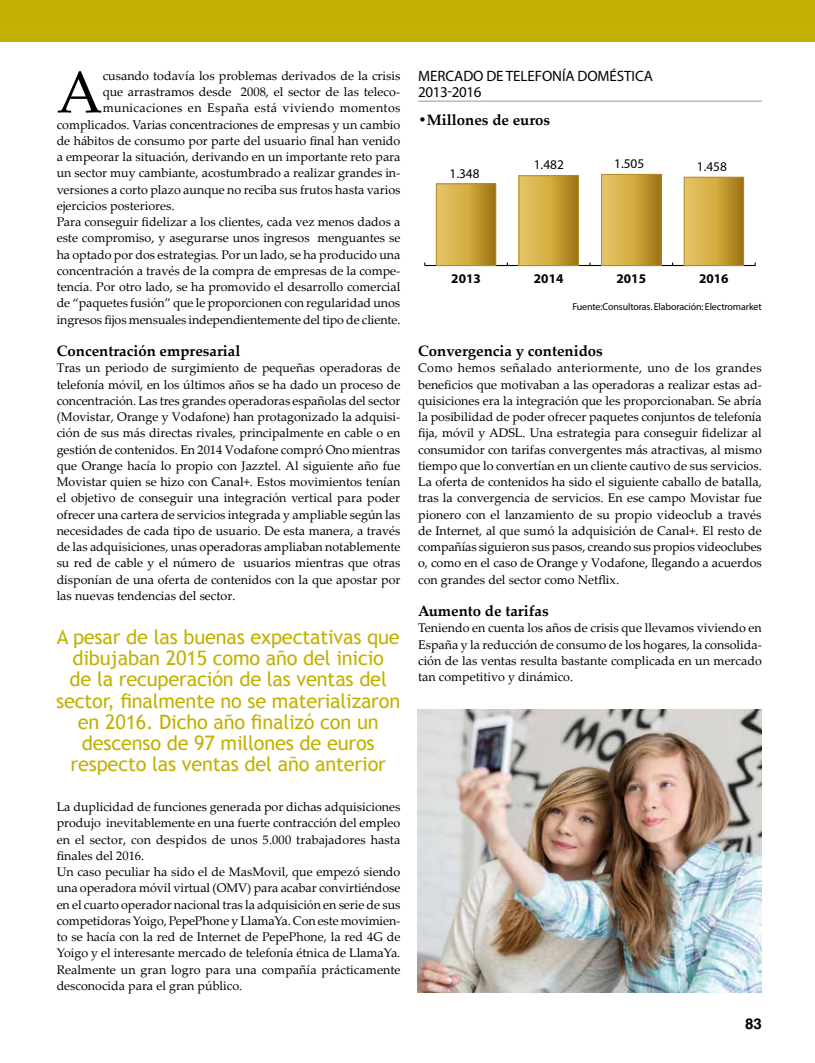
<style>
.page{position:relative;width:815px;height:1063px;background:#fff}
.page>*{position:absolute;margin:0;border:0;box-sizing:border-box;transform-origin:0 0}
.t1{font:59.12px "Palatino Linotype";color:#000}
.t2{font:20px/21.2px "Trebuchet MS";letter-spacing:-.01em;color:#c2b100;text-align:center}
.t3{font:700 15px "Palatino Linotype";color:#000}
.t4{font:15px/16.2px "Myriad Pro";letter-spacing:-.005em;color:#000}
.t5{font:700 15px "Helvetica";color:#000}
.t6{font:13.25px "Myriad Pro";color:#000}
.t7{font:700 13.25px "Myriad Pro";color:#000}
.t8{font:12.5px/16.2px "Palatino Linotype";color:#000;text-align:justify}
.t9{font:12.5px "Palatino Linotype";letter-spacing:.03em;color:#000}
.t10{font:10px "Myriad Pro";letter-spacing:-.01em;color:#000}
.s1{font-family:"Square 721 BT"}
</style>
<div class="page">
<div style="left:0;top:0;width:815px;height:41px;background:#c2b100"></div>
<hr style="left:418px;top:101px;width:344px;height:1px;background:#acacac">
<hr style="left:425px;top:265px;width:330px;height:1px;background:#000">
<div style="left:436px;top:184px;width:60px;height:82px;background:linear-gradient(to right,#f0cf6b,#a87f17)"></div>
<div style="left:436px;top:184px;width:60px;height:82px;border:1px solid #b18c2a"></div>
<div style="left:519px;top:176px;width:59px;height:90px;background:linear-gradient(to right,#f0cf6b,#a77e16)"></div>
<div style="left:519px;top:175px;width:60px;height:91px;border:1px solid #b18c2a"></div>
<div style="left:602px;top:174px;width:59px;height:92px;background:linear-gradient(to right,#efce6a,#a67d16)"></div>
<div style="left:601px;top:174px;width:60px;height:92px;border:1px solid #b18c2a"></div>
<div style="left:684px;top:177px;width:60px;height:89px;background:linear-gradient(to right,#f0cf6b,#a87e16)"></div>
<div style="left:684px;top:177px;width:60px;height:89px;border:1px solid #b18c2a"></div>
<img style="left:417px;top:710px;width:345px;height:283px">
<h1 class="t1" style="left:57px;top:50px;width:48px">A</h1>
<p class="t8" style="left:103px;top:67px;width:299px">cusando todavía los problemas derivados de la crisis</p>
<p class="t8" style="left:103px;top:83px;width:299px">que arrastramos desde 2008, el sector de las teleco-</p>
<p class="t9" style="left:103px;top:99px;width:299px">municaciones en España está viviendo momentos</p>
<p class="t8" style="left:57px;top:116px;width:345px">complicados. Varias concentraciones de empresas y un cambio</p>
<p class="t8" style="left:57px;top:132px;width:345px">de hábitos de consumo por parte del usuario final han venido</p>
<p class="t8" style="left:57px;top:148px;width:345px">a empeorar la situación, derivando en un importante reto para</p>
<p class="t8" style="left:57px;top:165px;width:345px">un sector muy cambiante, acostumbrado a realizar grandes in-</p>
<p class="t8" style="left:57px;top:181px;width:345px">versiones a corto plazo aunque no reciba sus frutos hasta varios</p>
<p class="t8" style="left:57px;top:197px;width:119px">ejercicios posteriores.</p>
<p class="t8" style="left:57px;top:213px;width:345px">Para conseguir fidelizar a los clientes, cada vez menos dados a</p>
<p class="t8" style="left:57px;top:230px;width:345px">este compromiso, y asegurarse unos ingresos menguantes se</p>
<p class="t8" style="left:57px;top:246px;width:345px">ha optado por dos estrategias. Por un lado, se ha producido una</p>
<p class="t8" style="left:57px;top:262px;width:345px">concentración a través de la compra de empresas de la compe-</p>
<p class="t8" style="left:57px;top:278px;width:345px">tencia. Por otro lado, se ha promovido el desarrollo comercial</p>
<p class="t8" style="left:57px;top:295px;width:345px">de “paquetes fusión” que le proporcionen con regularidad unos</p>
<p class="t8" style="left:57px;top:311px;width:345px">ingresos fijos mensuales independientemente del tipo de cliente.</p>
<p class="t3" style="left:57px;top:340px;width:185px">Concentración empresarial</p>
<p class="t8" style="left:57px;top:360px;width:345px">Tras un periodo de surgimiento de pequeñas operadoras de telefonía móvil, en los últimos años se ha dado un proceso de concentración. Las tres grandes operadoras españolas del sector (Movistar, Orange y Vodafone) han protagonizado la adquisi&shy;ción de sus más directas rivales, principalmente en cable o en gestión de contenidos. En 2014 Vodafone compró Ono mientras que Orange hacía lo propio con Jazztel. Al siguiente año fue Movistar quien se hizo con Canal+. Estos movimientos tenían el objetivo de conseguir una integración vertical para poder ofrecer una cartera de servicios integrada y ampliable según las necesidades de cada tipo de usuario. De esta manera, a través de las adquisiciones, unas operadoras ampliaban notablemente su red de cable y el número de usuarios mientras que otras disponían de una oferta de contenidos con la que apostar por las nuevas tendencias del sector.</p>
<p class="t2" style="left:56px;top:626px;width:346px">A pesar de las buenas expectativas que dibujaban 2015 como año del inicio<br>de la recuperación de las ventas del sector, finalmente no se materializaron en 2016. Dicho año finalizó con un descenso de 97 millones de euros respecto las ventas del año anterior</p>
<p class="t8" style="left:57px;top:798px;width:345px;text-align:left">La duplicidad de funciones generada por dichas adquisiciones produjo inevitablemente en una fuerte contracción del empleo en el sector, con despidos de unos 5.000 trabajadores hasta finales del 2016.<br>Un caso peculiar ha sido el de MasMovil, que empezó siendo una operadora móvil virtual (OMV) para acabar convirtiéndose en el cuarto operador nacional tras la adquisición en serie de sus competidoras Yoigo, PepePhone y LlamaYa. Con este movimien&shy;to se hacía con la red de Internet de PepePhone, la red 4G de Yoigo y el interesante mercado de telefonía étnica de LlamaYa.<br>Realmente un gran logro para una compañía prácticamente desconocida para el gran público.</p>
<p class="t4" style="left:418px;top:67px;width:236px">MERCADO DE TELEFONÍA DOMÉSTICA<br>2013-2016</p>
<p class="t3" style="left:418px;top:109px;width:134px"><span class="s1">•</span>Millones de euros</p>
<p class="t6" style="left:450px;top:165px;width:32px">1.348</p>
<p class="t6" style="left:534px;top:157px;width:32px">1.482</p>
<p class="t6" style="left:614px;top:156px;width:32px">1.505</p>
<p class="t6" style="left:697px;top:159px;width:32px">1.458</p>
<p class="t7" style="left:451px;top:269px;width:31px">2013</p>
<p class="t7" style="left:534px;top:269px;width:31px">2014</p>
<p class="t7" style="left:617px;top:269px;width:31px">2015</p>
<p class="t7" style="left:699px;top:269px;width:31px">2016</p>
<p class="t10" style="left:572px;top:301px;width:191px">Fuente:Consultoras. Elaboración: Electromarket</p>
<p class="t3" style="left:418px;top:340px;width:186px">Convergencia y contenidos</p>
<p class="t8" style="left:418px;top:360px;width:345px">Como hemos señalado anteriormente, uno de los grandes beneficios que motivaban a las operadoras a realizar estas ad&shy;quisiciones era la integración que les proporcionaban. Se abría la posibilidad de poder ofrecer paquetes conjuntos de telefonía fija, móvil y ADSL. Una estrategia para conseguir fidelizar al consumidor con tarifas convergentes más atractivas, al mismo tiempo que lo convertían en un cliente cautivo de sus servicios.<br>La oferta de contenidos ha sido el siguiente caballo de batalla, tras la convergencia de servicios. En ese campo Movistar fue pionero con el lanzamiento de su propio videoclub a través de Internet, al que sumó la adquisición de Canal+. El resto de compañías siguieron sus pasos, creando sus propios videoclubes o, como en el caso de Orange y Vodafone, llegando a acuerdos con grandes del sector como Netflix.</p>
<p class="t3" style="left:418px;top:600px;width:132px">Aumento de tarifas</p>
<p class="t8" style="left:418px;top:620px;width:345px">Teniendo en cuenta los años de crisis que llevamos viviendo en España y la reducción de consumo de los hogares, la consolida&shy;ción de las ventas resulta bastante complicada en un mercado tan competitivo y dinámico.</p>
<p class="t5" style="left:745px;top:1014px;width:18px">83</p>
</div>
